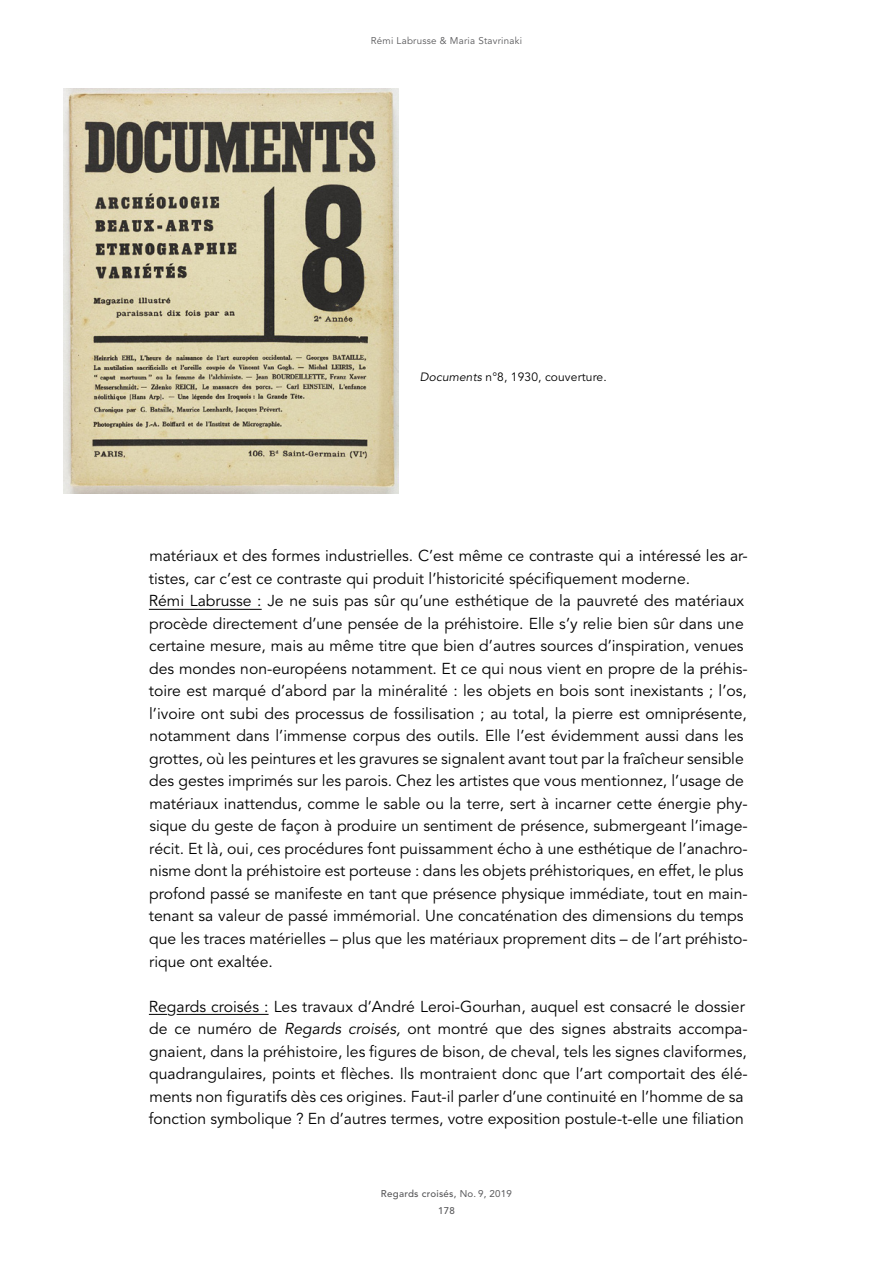
<style>
.page{position:relative;width:893px;height:1263px;background:#fff}
.page>*{position:absolute;margin:0;border:0;box-sizing:border-box;transform-origin:0 0}
.t1{font:15.75px/22.5px "Avenir LT";color:#000}
.t2{font:12px "Avenir LT";letter-spacing:.01em;color:#000}
.t3{font:9.75px "Avenir LT";letter-spacing:.025em;color:#58585a}
.t4{font:500 9.75px "Avenir LT";letter-spacing:.025em;color:#58585a}
.s1{font-style:italic}
.s2{font-weight:400}
</style>
<div class="page">
<hr style="left:149px;top:609px;width:113px;height:1px;background:#000">
<svg style="left:149px;top:1014px;width:18px;height:1px"></svg>
<hr style="left:177px;top:1014px;width:92px;height:1px;background:#000">
<img style="left:64px;top:89px;width:335px;height:405px">
<p class="t3" style="left:371px;top:35px;width:153px">Rémi Labrusse &amp; Maria Stavrinaki</p>
<p class="t2" style="left:420px;top:370px;width:188px"><span class="s1">Documents</span> n°8, 1930, couverture.</p>
<p class="t1" style="left:149px;top:545px;width:600px">matériaux et des formes industrielles. C’est même ce contraste qui a intéressé les ar&shy;tistes, car c’est ce contraste qui produit l’historicité spécifiquement moderne.<br>Rémi Labrusse : Je ne suis pas sûr qu’une esthétique de la pauvreté des matériaux procède directement d’une pensée de la préhistoire. Elle s’y relie bien sûr dans une certaine mesure, mais au même titre que bien d’autres sources d’inspiration, venues des mondes non-européens notamment. Et ce qui nous vient en propre de la préhis&shy;toire est marqué d’abord par la minéralité : les objets en bois sont inexistants ; l’os, l’ivoire ont subi des processus de fossilisation ; au total, la pierre est omniprésente, notamment dans l’immense corpus des outils. Elle l’est évidemment aussi dans les grottes, où les peintures et les gravures se signalent avant tout par la fraîcheur sensible des gestes imprimés sur les parois. Chez les artistes que vous mentionnez, l’usage de matériaux inattendus, comme le sable ou la terre, sert à incarner cette énergie phy&shy;sique du geste de façon à produire un sentiment de présence, submergeant l’image&shy;récit. Et là, oui, ces procédures font puissamment écho à une esthétique de l’anachro&shy;nisme dont la préhistoire est porteuse : dans les objets préhistoriques, en effet, le plus profond passé se manifeste en tant que présence physique immédiate, tout en main&shy;tenant sa valeur de passé immémorial. Une concaténation des dimensions du temps que les traces matérielles – plus que les matériaux proprement dits – de l’art préhisto&shy;rique ont exaltée.</p>
<p class="t1" style="left:149px;top:995px;width:600px">Regards croisés : Les travaux d’André Leroi-Gourhan, auquel est consacré le dossier de ce numéro de <span class="s1">Regards croisés,</span> ont montré que des signes abstraits accompa&shy;gnaient, dans la préhistoire, les figures de bison, de cheval, tels les signes claviformes, quadrangulaires, points et flèches. Ils montraient donc que l’art comportait des élé&shy;ments non figuratifs dès ces origines. Faut-il parler d’une continuité en l’homme de sa fonction symbolique ? En d’autres termes, votre exposition postule-t-elle une filiation</p>
<p class="t4" style="left:381px;top:1188px;width:133px">Regards croisés, <span class="s2">No. 9, 2019</span></p>
<p class="t4" style="left:438px;top:1205px;width:18px">178</p>
</div>
